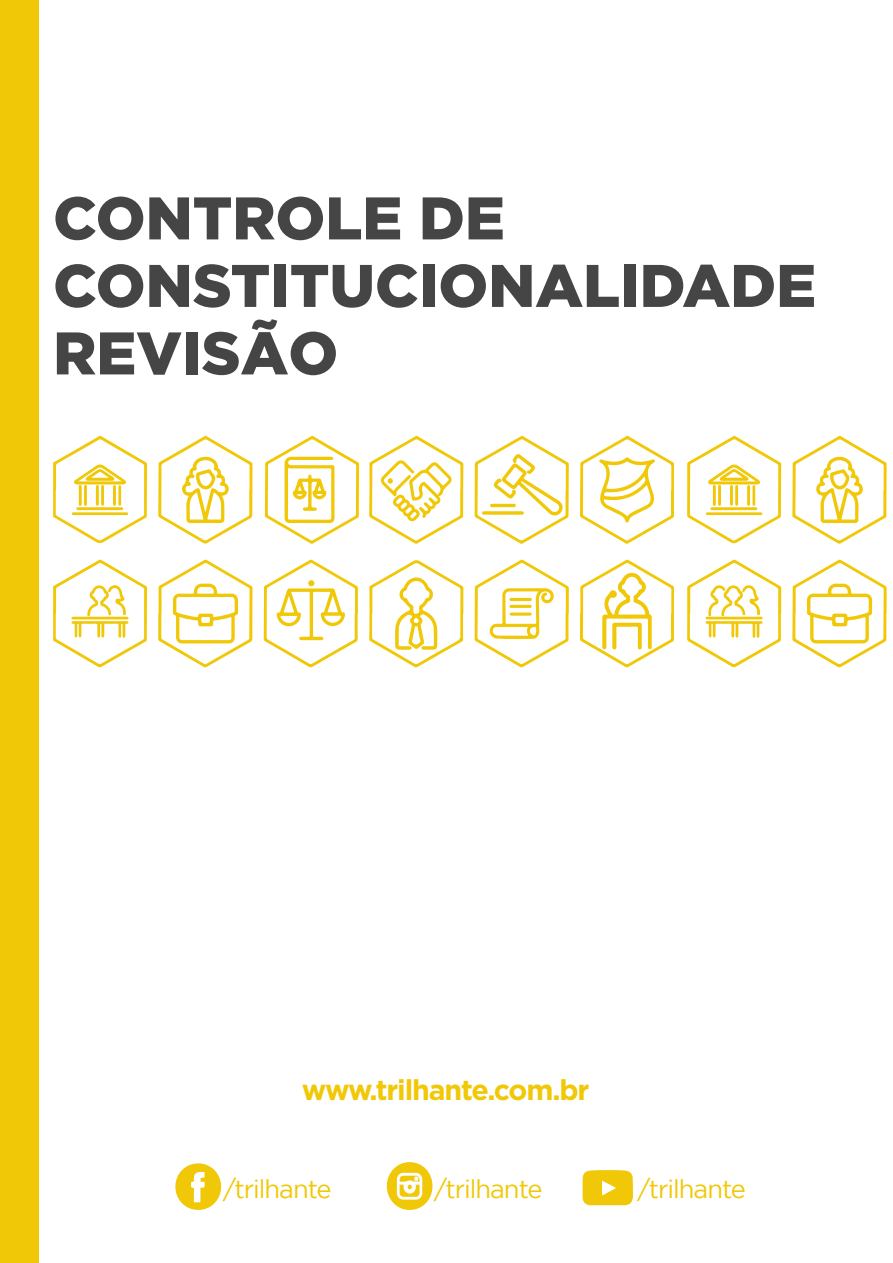
<style>
.page{position:relative;width:893px;height:1263px;background:#fff}
.page>*{position:absolute;margin:0;border:0;box-sizing:border-box;transform-origin:0 0}
.Título_do_Ebook{font:900 60px/67.5px "Gotham";color:#454545}
.t1{font:700 28.5px "Gotham";letter-spacing:-.04em;color:#f0c807}
.t2{font:25.5px "Gotham";letter-spacing:-.04em;color:#f0c807}
</style>
<div class="page">
<div style="left:0;top:0;width:39px;height:1263px;background:#f0c807"></div>
<svg style="left:475px;top:436px;width:94px;height:108px"></svg>
<svg style="left:53px;top:559px;width:94px;height:109px"></svg>
<svg style="left:369px;top:436px;width:94px;height:108px"></svg>
<svg style="left:158px;top:559px;width:94px;height:108px"></svg>
<svg style="left:792px;top:559px;width:95px;height:108px"></svg>
<svg style="left:580px;top:559px;width:94px;height:108px"></svg>
<svg style="left:264px;top:559px;width:94px;height:109px"></svg>
<div style="left:308px;top:580px;width:7px;height:6px;background:#f0c807;border-radius:50%"></div>
<svg style="left:369px;top:560px;width:94px;height:107px"></svg>
<svg style="left:687px;top:559px;width:94px;height:108px"></svg>
<svg style="left:580px;top:436px;width:94px;height:108px"></svg>
<svg style="left:158px;top:436px;width:94px;height:108px"></svg>
<svg style="left:792px;top:436px;width:95px;height:108px"></svg>
<svg style="left:53px;top:436px;width:94px;height:108px"></svg>
<svg style="left:265px;top:436px;width:94px;height:108px"></svg>
<svg style="left:687px;top:436px;width:94px;height:108px"></svg>
<svg style="left:475px;top:559px;width:94px;height:109px"></svg>
<svg style="left:175px;top:1163px;width:46px;height:47px"></svg>
<svg style="left:387px;top:1162px;width:46px;height:48px"></svg>
<svg style="left:582px;top:1170px;width:51px;height:35px;background:#f1ce22"></svg>
<p class="Título_do_Ebook" style="left:53px;top:183px;width:764px">CONTROLE DE<br>CONSTITUCIONALIDADE<br>REVISÃO</p>
<p class="t1" style="left:302px;top:1073px;width:289px">www.trilhante.com.br</p>
<p class="t2" style="left:223px;top:1174px;width:110px">/trilhante</p>
<p class="t2" style="left:434px;top:1174px;width:110px">/trilhante</p>
<p class="t2" style="left:638px;top:1174px;width:110px">/trilhante</p>
</div>
